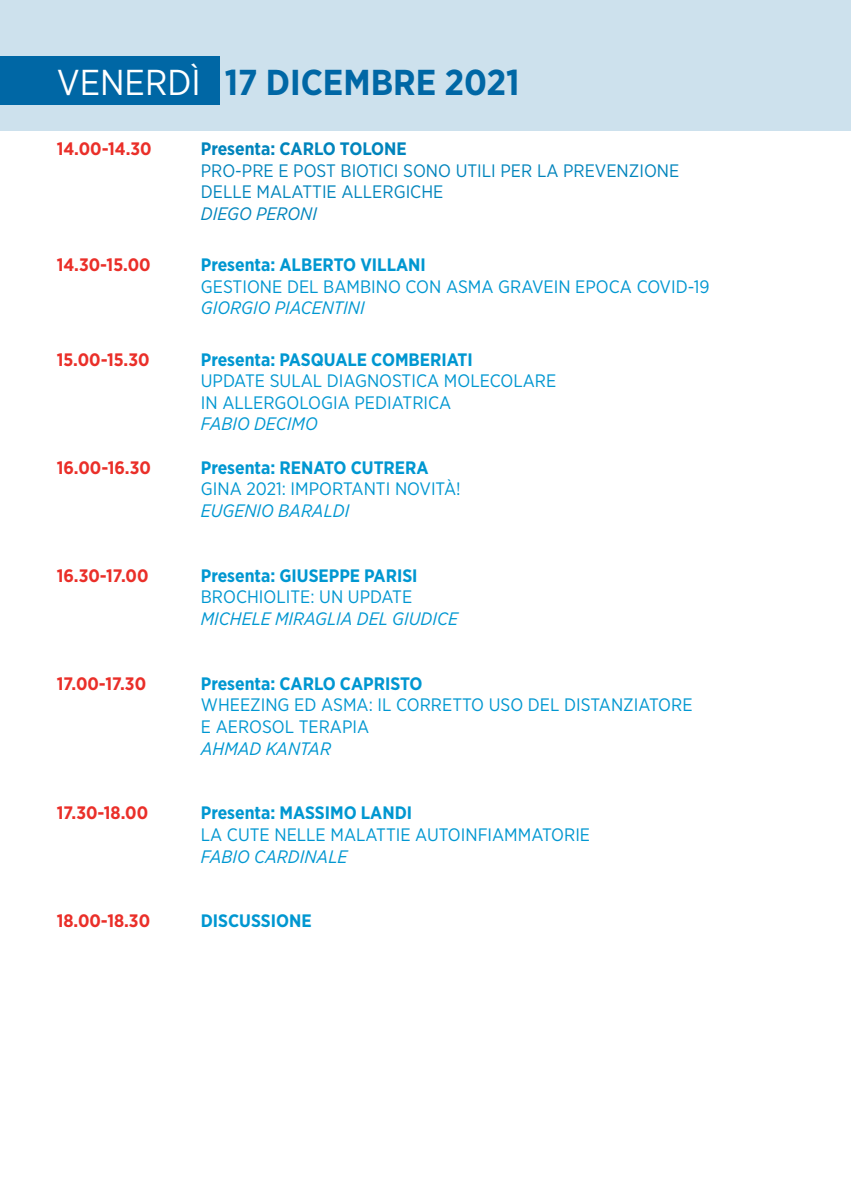
<style>
.page{position:relative;width:851px;height:1191px;background:#fff}
.page>*{position:absolute;margin:0;border:0;box-sizing:border-box;transform-origin:0 0}
.t1{font:700 36px "Gotham Narrow";color:#0067a5}
.t2{font:18px/21.6px "Gotham Narrow";color:#0097d1}
.t3{font:700 18px "Gotham Narrow";color:#0097d1}
.t4{font:italic 18px "Gotham Narrow";color:#0097d1}
.t5{font:700 18px "Gotham Narrow";color:#ea2f29}
.t6{font:18px/21.6px "Gotham Narrow";color:#0084bc}
.t7{font:700 18px "Gotham Narrow";color:#0084bc}
.t8{font:italic 18px "Gotham Narrow";color:#0084bc}
.s1{font-weight:400;color:#fff}
</style>
<div class="page">
<div style="left:0;top:0;width:850px;height:130px;background:#cde1ed"></div>
<div style="left:0;top:57px;width:219px;height:48px;background:#0067a5"></div>
<h1 class="t1" style="left:57px;top:59px;width:464px"><span class="s1">VENERDÌ</span> 17 DICEMBRE 2021</h1>
<p class="t5" style="left:57px;top:137px;width:96px">14.00-14.30</p>
<p class="t7" style="left:201px;top:137px;width:207px">Presenta: CARLO TOLONE</p>
<p class="t6" style="left:201px;top:159px;width:480px">PRO-PRE E POST BIOTICI SONO UTILI PER LA PREVENZIONE<br>DELLE MALATTIE ALLERGICHE</p>
<p class="t8" style="left:201px;top:202px;width:118px">DIEGO PERONI</p>
<p class="t5" style="left:57px;top:253px;width:95px">14.30-15.00</p>
<p class="t3" style="left:201px;top:253px;width:226px">Presenta: ALBERTO VILLANI</p>
<p class="t2" style="left:201px;top:275px;width:510px">GESTIONE DEL BAMBINO CON ASMA GRAVEIN EPOCA COVID-19</p>
<p class="t4" style="left:201px;top:297px;width:165px">GIORGIO PIACENTINI</p>
<p class="t5" style="left:57px;top:348px;width:94px">15.00-15.30</p>
<p class="t3" style="left:201px;top:348px;width:273px">Presenta: PASQUALE COMBERIATI</p>
<p class="t2" style="left:201px;top:370px;width:357px">UPDATE SULAL DIAGNOSTICA MOLECOLARE<br>IN ALLERGOLOGIA PEDIATRICA</p>
<p class="t4" style="left:201px;top:413px;width:118px">FABIO DECIMO</p>
<p class="t5" style="left:57px;top:456px;width:96px">16.00-16.30</p>
<p class="t3" style="left:201px;top:456px;width:229px">Presenta: RENATO CUTRERA</p>
<p class="t2" style="left:201px;top:478px;width:261px">GINA 2021: IMPORTANTI NOVITÀ!</p>
<p class="t4" style="left:201px;top:499px;width:150px">EUGENIO BARALDI</p>
<p class="t5" style="left:57px;top:564px;width:93px">16.30-17.00</p>
<p class="t3" style="left:201px;top:564px;width:218px">Presenta: GIUSEPPE PARISI</p>
<p class="t2" style="left:201px;top:586px;width:213px">BROCHIOLITE: UN UPDATE</p>
<p class="t4" style="left:201px;top:607px;width:258px">MICHELE MIRAGLIA DEL GIUDICE</p>
<p class="t5" style="left:57px;top:672px;width:91px">17.00-17.30</p>
<p class="t3" style="left:201px;top:672px;width:223px">Presenta: CARLO CAPRISTO</p>
<p class="t2" style="left:201px;top:694px;width:493px">WHEEZING ED ASMA: IL CORRETTO USO DEL DISTANZIATORE<br>E AEROSOL TERAPIA</p>
<p class="t4" style="left:201px;top:737px;width:132px">AHMAD KANTAR</p>
<p class="t5" style="left:57px;top:801px;width:93px">17.30-18.00</p>
<p class="t3" style="left:201px;top:801px;width:213px">Presenta: MASSIMO LANDI</p>
<p class="t2" style="left:201px;top:823px;width:391px">LA CUTE NELLE MALATTIE AUTOINFIAMMATORIE</p>
<p class="t4" style="left:201px;top:845px;width:148px">FABIO CARDINALE</p>
<p class="t5" style="left:57px;top:909px;width:95px">18.00-18.30</p>
<p class="t3" style="left:201px;top:909px;width:112px">DISCUSSIONE</p>
</div>
